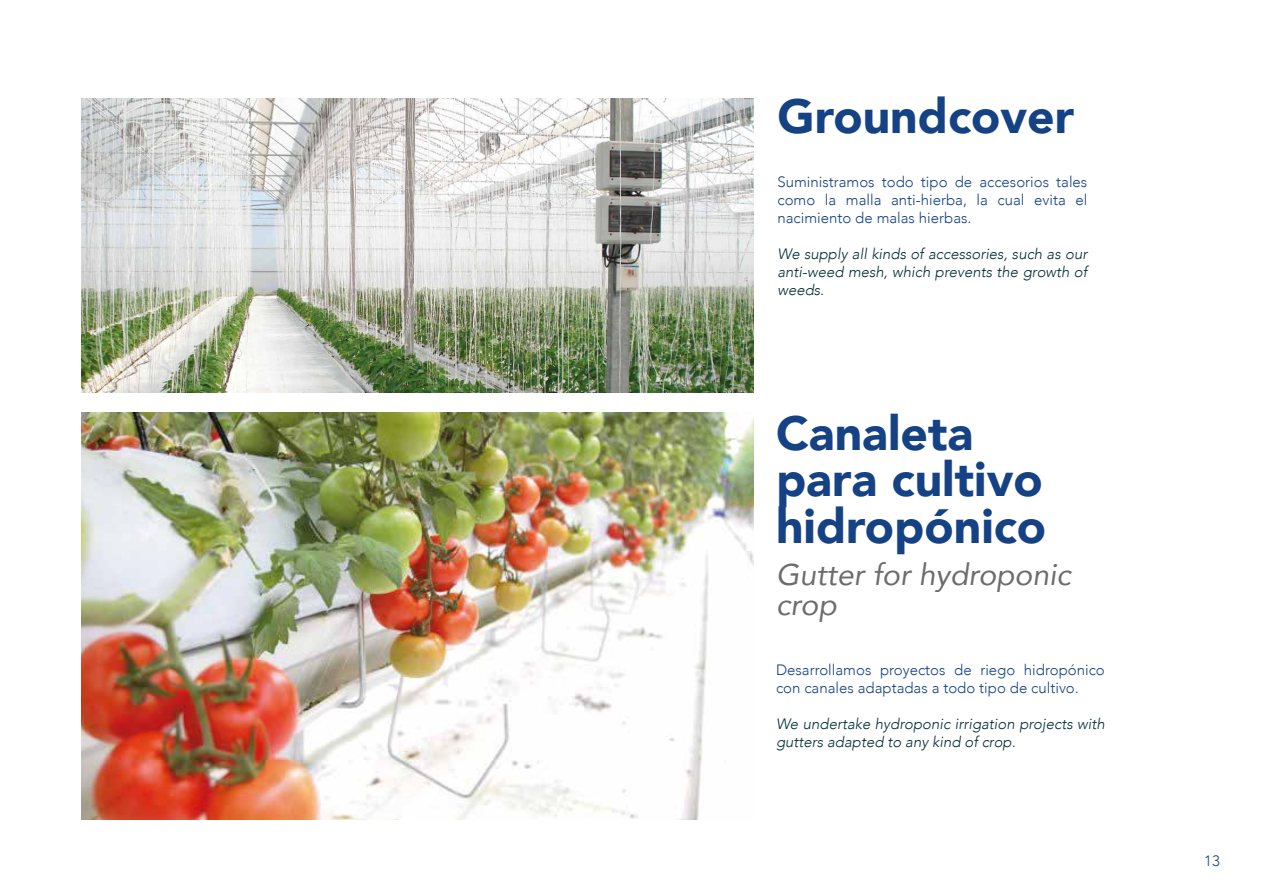
<style>
.page{position:relative;width:1263px;height:893px;background:#fff}
.page>*{position:absolute;margin:0;border:0;box-sizing:border-box;transform-origin:0 0}
.t1{font:900 48px/46.5px "Avenir";color:#154284}
.t2{font:italic 30px/30px "Avenir";color:#6c6c6c}
.t3{font:300 15px/18px "Avenir";color:#154284;text-align:justify}
.t4{font:italic 300 15px/18px "Avenir";color:#032f34;text-align:justify}
</style>
<div class="page">
<img style="left:82px;top:98px;width:672px;height:294px">
<img style="left:82px;top:412px;width:672px;height:407px">
<h1 class="t1" style="left:777px;top:92px;width:298px">Groundcover</h1>
<p class="t3" style="left:777px;top:173px;width:311px">Suministramos todo tipo de accesorios tales como la malla anti-hierba, la cual evita el nacimiento de malas hierbas.</p>
<p class="t4" style="left:777px;top:245px;width:311px">We supply all kinds of accessories, such as our anti-weed mesh, which prevents the growth of weeds.</p>
<h1 class="t1" style="left:776px;top:409px;width:272px">Canaleta para cultivo hidropónico</h1>
<h2 class="t2" style="left:776px;top:559px;width:296px">Gutter for hydroponic crop</h2>
<p class="t3" style="left:776px;top:661px;width:330px">Desarrollamos proyectos de riego hidropónico con canales adaptadas a todo tipo de cultivo.</p>
<p class="t4" style="left:776px;top:715px;width:330px">We undertake hydroponic irrigation projects with gutters adapted to any kind of crop.</p>
<p class="t3" style="left:1204px;top:852px;width:17px">13</p>
</div>
